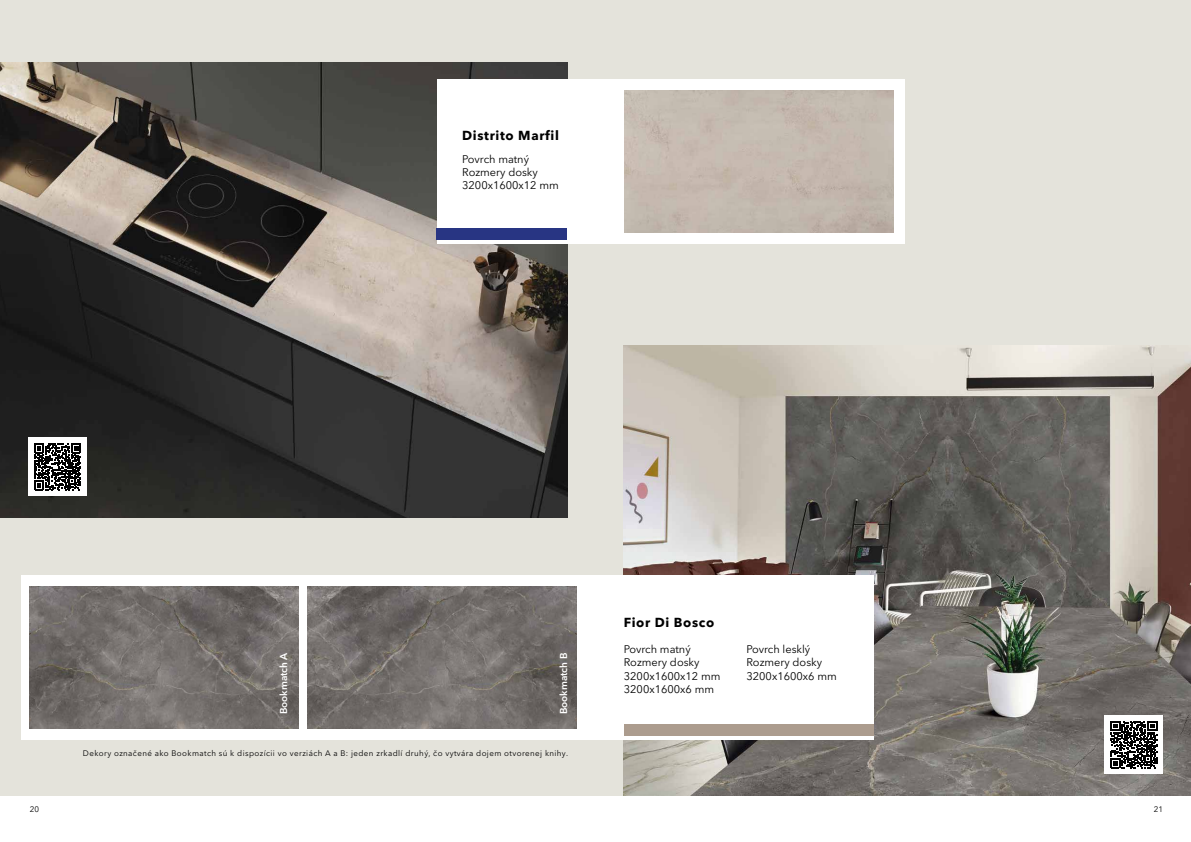
<style>
.page{position:relative;width:1191px;height:842px;background:#fff}
.page>*{position:absolute;margin:0;border:0;box-sizing:border-box;transform-origin:0 0}
.t1{font:700 13px "Avenir Next Cyr";letter-spacing:.05em;color:#000}
.t2{font:11px/13.2px "Avenir Next Cyr";color:#000}
.t3{font:600 10px "Avenir Next Cyr";color:#fff}
.t4{font:8px "Avenir Next Cyr";letter-spacing:.05em;color:#000}
</style>
<div class="page">
<div style="left:0;top:0;width:1191px;height:795px;background:#e4e3db"></div>
<img style="left:0;top:62px;width:567px;height:455px">
<img style="left:624px;top:346px;width:567px;height:449px">
<div style="left:21px;top:575px;width:852px;height:164px;background:#fff"></div>
<svg style="left:437px;top:79px;width:467px;height:165px;background:#e0dad5"></svg>
<div style="left:1104px;top:715px;width:59px;height:59px;background:#fff"></div>
<svg style="left:1110px;top:721px;width:47px;height:47px"></svg>
<div style="left:28px;top:438px;width:59px;height:58px;background:#fff"></div>
<svg style="left:34px;top:443px;width:47px;height:47px"></svg>
<img style="left:29px;top:587px;width:269px;height:142px">
<img style="left:307px;top:587px;width:269px;height:142px">
<div style="left:437px;top:229px;width:130px;height:11px;background:#283583"></div>
<div style="left:624px;top:724px;width:249px;height:12px;background:#ac9c8e"></div>
<p class="t1" style="left:462px;top:128px;width:98px">Distrito Marfil</p>
<p class="t2" style="left:462px;top:153px;width:98px">Povrch matný<br>Rozmery dosky<br>3200х1600х12 mm</p>
<p class="t4" style="left:30px;top:804px;width:11px">20</p>
<p class="t3" style="left:278px;top:714px;width:64px;rotate:-90deg">Bookmatch A</p>
<p class="t4" style="left:83px;top:749px;width:486px">Dekory označené ako Bookmatch sú k dispozícii vo verziách A a B: jeden zrkadlí druhý, čo vytvára dojem otvorenej knihy.</p>
<p class="t3" style="left:557px;top:714px;width:63px;rotate:-90deg">Bookmatch B</p>
<p class="t1" style="left:624px;top:615px;width:92px">Fior Di Bosco</p>
<p class="t2" style="left:624px;top:643px;width:98px">Povrch matný<br>Rozmery dosky<br>3200х1600х12 mm<br>3200х1600х6 mm</p>
<p class="t2" style="left:746px;top:643px;width:92px">Povrch lesklý<br>Rozmery dosky<br>3200х1600х6 mm</p>
<p class="t4" style="left:1153px;top:804px;width:11px">21</p>
</div>
